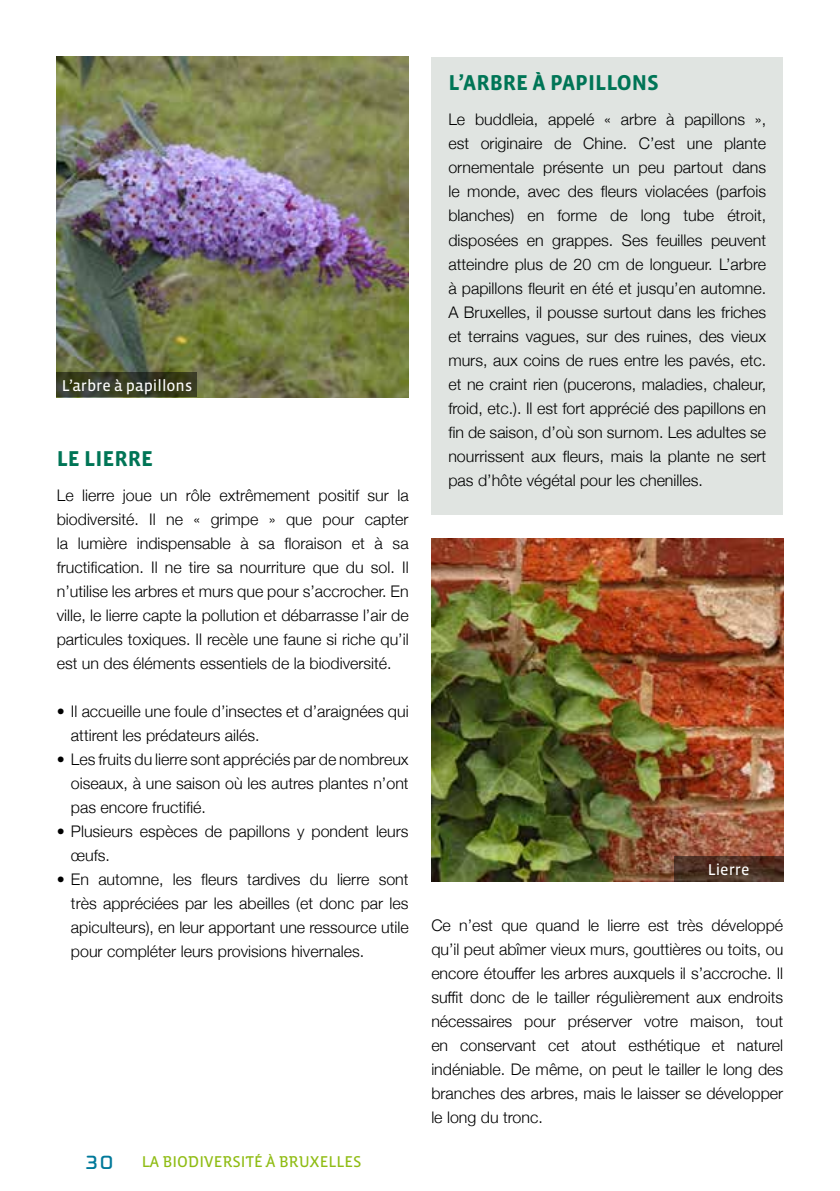
<style>
.page{position:relative;width:840px;height:1191px;background:#fff}
.page>*{position:absolute;margin:0;border:0;box-sizing:border-box;transform-origin:0 0}
.t1{font:700 22px "Vista Sans";color:#007556}
.t2{font:300 16px/24px "Helvetica Neue";color:#000;text-align:justify}
.t3{font:16px "Vista Sans Alt Reg";color:#8fbc13}
.t4{font:16px "Vista Sans Reg";color:#fff}
.s1{font-family:"Cholla Unicase";font-size:28px;color:#00799a}
</style>
<div class="page">
<div style="left:431px;top:57px;width:351px;height:457px;background:#e0e4e1"></div>
<img style="left:431px;top:539px;width:351px;height:342px">
<img style="left:57px;top:57px;width:351px;height:340px">
<svg style="left:57px;top:373px;width:140px;height:24px;background:#363a23"></svg>
<svg style="left:673px;top:856px;width:109px;height:26px;background:#4d3124"></svg>
<p class="t4" style="left:62px;top:377px;width:132px">L’arbre à papillons</p>
<h1 class="t1" style="left:57px;top:447px;width:98px">LE LIERRE</h1>
<p class="t2" style="left:57px;top:482px;width:353px">Le lierre joue un rôle extrêmement positif sur la biodiversité. Il ne « grimpe » que pour capter la lumière indispensable à sa floraison et à sa fructification. Il ne tire sa nourriture que du sol. Il n’utilise les arbres et murs que pour s’accrocher. En ville, le lierre capte la pollution et débarrasse l’air de particules toxiques. Il recèle une faune si riche qu’il est un des éléments essentiels de la biodiversité.</p>
<p class="t2" style="left:71px;top:698px;width:339px;text-indent:-14px">• Il accueille une foule d’insectes et d’araignées qui attirent les prédateurs ailés.</p>
<p class="t2" style="left:71px;top:746px;width:339px;text-indent:-14px">• Les fruits du lierre sont appréciés par de nombreux oiseaux, à une saison où les autres plantes n’ont pas encore fructifié.</p>
<p class="t2" style="left:71px;top:818px;width:339px;text-indent:-14px">• Plusieurs espèces de papillons y pondent leurs œufs.</p>
<p class="t2" style="left:71px;top:866px;width:339px;text-indent:-14px">• En automne, les fleurs tardives du lierre sont très appréciées par les abeilles (et donc par les apiculteurs), en leur apportant une ressource utile pour compléter leurs provisions hivernales.</p>
<p class="t3" style="left:85px;top:1153px;width:278px"><span class="s1">30</span> LA BIODIVERSITÉ À BRUXELLES</p>
<h1 class="t1" style="left:448px;top:71px;width:212px">L’ARBRE À PAPILLONS</h1>
<p class="t2" style="left:448px;top:107px;width:319px">Le buddleia, appelé « arbre à papillons », est originaire de Chine. C’est une plante ornementale présente un peu partout dans le monde, avec des fleurs violacées (parfois blanches) en forme de long tube étroit, disposées en grappes. Ses feuilles peuvent atteindre plus de 20 cm de longueur. L’arbre à papillons fleurit en été et jusqu’en automne.<br>A Bruxelles, il pousse surtout dans les friches et terrains vagues, sur des ruines, des vieux murs, aux coins de rues entre les pavés, etc. et ne craint rien (pucerons, maladies, chaleur, froid, etc.). Il est fort apprécié des papillons en fin de saison, d’où son surnom. Les adultes se nourrissent aux fleurs, mais la plante ne sert pas d’hôte végétal pour les chenilles.</p>
<p class="t4" style="left:707px;top:861px;width:43px">Lierre</p>
<p class="t2" style="left:431px;top:912px;width:353px">Ce n’est que quand le lierre est très développé qu’il peut abîmer vieux murs, gouttières ou toits, ou encore étouffer les arbres auxquels il s’accroche. Il suffit donc de le tailler régulièrement aux endroits nécessaires pour préserver votre maison, tout en conservant cet atout esthétique et naturel indéniable. De même, on peut le tailler le long des branches des arbres, mais le laisser se développer le long du tronc.</p>
</div>
